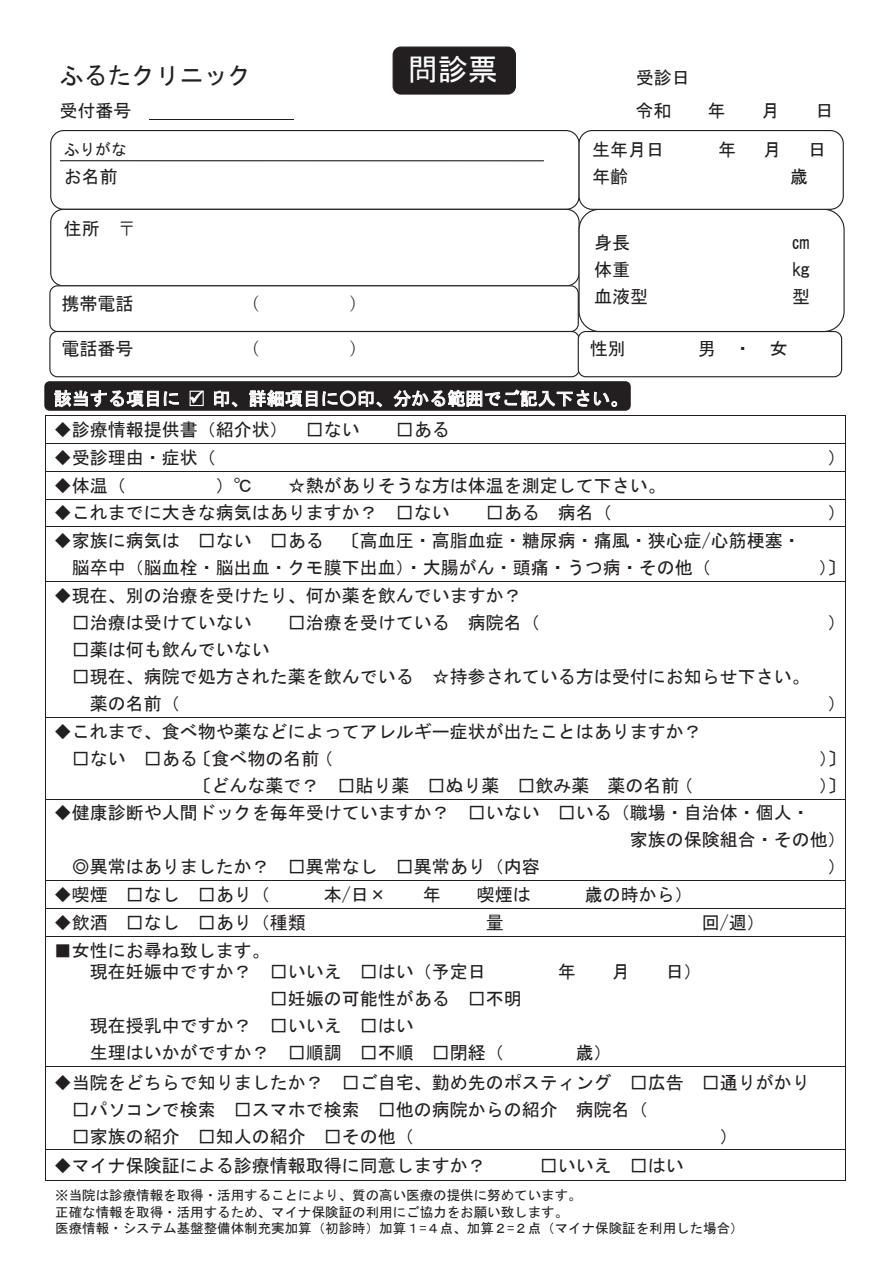
<style>
.page{position:relative;width:893px;height:1263px;background:#fff}
.page>*{position:absolute;margin:0;border:0;box-sizing:border-box;transform-origin:0 0}
.t1{font:30px "MS Gothic";color:#fff}
.t2{font:24px "MS Gothic";color:#231f20}
.t3{font:18px/27px "MS Gothic";color:#231f20}
.t4{font:18px "MS Gothic";letter-spacing:.005em;color:#fff}
.t5{font:18px "MS Mincho";color:#231f20}
.t6{font:15.75px "MS Gothic";color:#231f20}
.t7{font:13.5px/16.5px "MS Gothic";color:#231f20}
.s1{font-family:"MS Mincho"}
</style>
<div class="page">
<div style="left:393px;top:47px;width:122px;height:47px;background:#231f20;border-radius:8px"></div>
<div style="left:393px;top:47px;width:123px;height:48px;border:1px solid #231f20;border-radius:8px"></div>
<div style="left:50px;top:130px;width:530px;height:80px;border:1px solid #231f20;border-radius:13px"></div>
<div style="left:50px;top:209px;width:530px;height:77px;border:1px solid #231f20;border-radius:13px"></div>
<div style="left:49px;top:285px;width:530px;height:47px;border:1px solid #231f20;border-radius:8px"></div>
<div style="left:49px;top:331px;width:531px;height:46px;border:1px solid #231f20;border-radius:8px"></div>
<div style="left:578px;top:331px;width:264px;height:46px;border:1px solid #231f20;border-radius:8px"></div>
<div style="left:578px;top:209px;width:267px;height:123px;border:1px solid #231f20;border-radius:20px"></div>
<div style="left:578px;top:130px;width:266px;height:80px;border:1px solid #231f20;border-radius:13px"></div>
<div style="left:45px;top:382px;width:585px;height:28px;background:#231f20;border-radius:5px"></div>
<div style="left:44px;top:381px;width:587px;height:30px;border:1px solid #231f20;border-radius:5px"></div>
<svg style="left:190px;top:391px;width:14px;height:15px"></svg>
<hr style="left:150px;top:119px;width:144px;height:1px;background:#231f20">
<svg style="left:54px;top:390px;width:125px;height:17px"></svg>
<svg style="left:190px;top:390px;width:13px;height:14px"></svg>
<svg style="left:214px;top:390px;width:24px;height:17px"></svg>
<svg style="left:249px;top:389px;width:133px;height:18px"></svg>
<svg style="left:393px;top:389px;width:224px;height:18px"></svg>
<hr style="left:46px;top:415px;width:799px;height:1px;background:#231f20">
<hr style="left:46px;top:443px;width:799px;height:1px;background:#231f20">
<hr style="left:46px;top:471px;width:799px;height:1px;background:#231f20">
<hr style="left:46px;top:499px;width:799px;height:1px;background:#231f20">
<svg style="left:45px;top:415px;width:1px;height:112px"></svg>
<hr style="left:46px;top:526px;width:799px;height:1px;background:#231f20">
<svg style="left:845px;top:415px;width:1px;height:112px"></svg>
<hr style="left:45px;top:527px;width:1px;height:54px;background:#231f20">
<hr style="left:845px;top:527px;width:1px;height:54px;background:#231f20">
<hr style="left:46px;top:581px;width:799px;height:1px;background:#231f20">
<hr style="left:45px;top:582px;width:1px;height:135px;background:#231f20">
<hr style="left:845px;top:582px;width:1px;height:135px;background:#231f20">
<hr style="left:46px;top:717px;width:799px;height:1px;background:#231f20">
<hr style="left:45px;top:718px;width:1px;height:81px;background:#231f20">
<hr style="left:845px;top:718px;width:1px;height:81px;background:#231f20">
<hr style="left:46px;top:799px;width:799px;height:1px;background:#231f20">
<hr style="left:45px;top:799px;width:1px;height:81px;background:#231f20">
<hr style="left:845px;top:799px;width:1px;height:81px;background:#231f20">
<hr style="left:46px;top:880px;width:799px;height:1px;background:#231f20">
<hr style="left:46px;top:908px;width:799px;height:1px;background:#231f20">
<svg style="left:45px;top:880px;width:1px;height:57px"></svg>
<hr style="left:46px;top:936px;width:799px;height:1px;background:#231f20">
<svg style="left:845px;top:880px;width:1px;height:57px"></svg>
<hr style="left:45px;top:937px;width:1px;height:129px;background:#231f20">
<hr style="left:845px;top:937px;width:1px;height:129px;background:#231f20">
<hr style="left:46px;top:1066px;width:799px;height:1px;background:#231f20">
<svg style="left:45px;top:1066px;width:1px;height:28px"></svg>
<hr style="left:46px;top:1149px;width:799px;height:1px;background:#231f20">
<svg style="left:845px;top:1066px;width:1px;height:28px"></svg>
<hr style="left:45px;top:1094px;width:1px;height:86px;background:#231f20">
<hr style="left:46px;top:1180px;width:799px;height:1px;background:#231f20">
<hr style="left:845px;top:1094px;width:1px;height:86px;background:#231f20">
<hr style="left:60px;top:160px;width:484px;height:1px;background:#231f20">
<h1 class="t1" style="left:408px;top:55px;width:91px">問診票</h1>
<h2 class="t2" style="left:60px;top:63px;width:194px">ふるたクリニック</h2>
<p class="t3" style="left:636px;top:64px;width:55px">受診日</p>
<p class="t3" style="left:60px;top:97px;width:73px">受付番号</p>
<p class="t3" style="left:636px;top:97px;width:37px">令和</p>
<p class="t3" style="left:708px;top:97px;width:19px">年</p>
<p class="t3" style="left:762px;top:97px;width:19px">月</p>
<p class="t3" style="left:816px;top:97px;width:19px">日</p>
<p class="t3" style="left:592px;top:136px;width:73px">生年月日</p>
<p class="t3" style="left:718px;top:136px;width:19px">年</p>
<p class="t3" style="left:763px;top:136px;width:19px">月</p>
<p class="t3" style="left:808px;top:136px;width:19px">日</p>
<p class="t3" style="left:592px;top:163px;width:37px">年齢</p>
<p class="t3" style="left:790px;top:163px;width:19px">歳</p>
<p class="t6" style="left:64px;top:142px;width:64px">ふりがな</p>
<p class="t3" style="left:64px;top:163px;width:55px">お名前</p>
<p class="t3" style="left:64px;top:215px;width:74px">住所 <span class="s1">〒</span></p>
<p class="t3" style="left:594px;top:229px;width:37px">身長</p>
<p class="t3" style="left:792px;top:229px;width:19px">㎝</p>
<p class="t3" style="left:594px;top:256px;width:37px">体重</p>
<p class="t3" style="left:792px;top:256px;width:19px">㎏</p>
<p class="t3" style="left:594px;top:283px;width:55px">血液型</p>
<p class="t3" style="left:792px;top:283px;width:19px">型</p>
<p class="t3" style="left:61px;top:290px;width:73px">携帯電話</p>
<p class="t5" style="left:241px;top:294px;width:19px">（</p>
<p class="t5" style="left:349px;top:294px;width:19px">）</p>
<p class="t3" style="left:61px;top:335px;width:73px">電話番号</p>
<p class="t5" style="left:241px;top:340px;width:19px">（</p>
<p class="t5" style="left:349px;top:340px;width:19px">）</p>
<p class="t3" style="left:590px;top:335px;width:37px">性別</p>
<p class="t3" style="left:698px;top:335px;width:91px">男・女</p>
<p class="t4" style="left:54px;top:389px;width:576px">該当する項目に ✓ 印、詳細項目に○印、分かる範囲でご記入下さい。</p>
<p class="t3" style="left:54px;top:416px;width:308px">◆診療情報提供書（紹介状） □ない</p>
<p class="t3" style="left:396px;top:416px;width:55px">□ある</p>
<p class="t3" style="left:54px;top:444px;width:164px">◆受診理由・症状（</p>
<p class="t3" style="left:828px;top:444px;width:19px">）</p>
<p class="t3" style="left:54px;top:472px;width:73px">◆体温（</p>
<p class="t3" style="left:216px;top:472px;width:37px">）℃</p>
<p class="t3" style="left:288px;top:472px;width:379px">☆熱がありそうな方は体温を測定して下さい。</p>
<p class="t3" style="left:54px;top:499px;width:398px">◆これまでに大きな病気はありますか？ □ない</p>
<p class="t3" style="left:486px;top:499px;width:127px">□ある 病名（</p>
<p class="t3" style="left:828px;top:499px;width:19px">）</p>
<p class="t3" style="left:72px;top:527px;width:730px;text-indent:-18px">◆家族に病気は □ない □ある 〔高血圧・高脂血症・糖尿病・痛風・狭心症/心筋梗塞・脳卒中（脳血栓・脳出血・クモ膜下出血）・大腸がん・頭痛・うつ病・その他（</p>
<p class="t3" style="left:819px;top:554px;width:28px">）〕</p>
<p class="t3" style="left:54px;top:582px;width:470px">◆現在、別の治療を受けたり、何か薬を飲んでいますか？</p>
<p class="t3" style="left:72px;top:609px;width:182px">□治療は受けていない</p>
<p class="t3" style="left:288px;top:609px;width:253px">□治療を受けている 病院名（</p>
<p class="t3" style="left:828px;top:609px;width:19px">）</p>
<p class="t3" style="left:72px;top:636px;width:200px">□薬は何も飲んでいない</p>
<p class="t3" style="left:90px;top:663px;width:721px;text-indent:-18px">□現在、病院で処方された薬を飲んでいる ☆持参されている方は受付にお知らせ下さい。薬の名前（</p>
<p class="t3" style="left:828px;top:690px;width:19px">）</p>
<p class="t3" style="left:54px;top:718px;width:650px">◆これまで、食べ物や薬などによってアレルギー症状が出たことはありますか？</p>
<p class="t3" style="left:72px;top:745px;width:263px">□ない □ある〔食べ物の名前（</p>
<p class="t3" style="left:819px;top:745px;width:28px">）〕</p>
<p class="t3" style="left:193px;top:772px;width:501px">〔どんな薬で？ □貼り薬 □ぬり薬 □飲み薬 薬の名前（</p>
<p class="t3" style="left:819px;top:772px;width:28px">）〕</p>
<p class="t3" style="left:54px;top:799px;width:757px">◆健康診断や人間ドックを毎年受けていますか？ □いない □いる（職場・自治体・個人・</p>
<p class="t3" style="left:630px;top:826px;width:217px">家族の保険組合・その他）</p>
<p class="t3" style="left:72px;top:853px;width:470px">◎異常はありましたか？ □異常なし □異常あり（内容</p>
<p class="t3" style="left:828px;top:853px;width:19px">）</p>
<p class="t3" style="left:54px;top:881px;width:218px">◆喫煙 □なし □あり（</p>
<p class="t3" style="left:324px;top:881px;width:64px">本/日×</p>
<p class="t3" style="left:423px;top:881px;width:19px">年</p>
<p class="t3" style="left:477px;top:881px;width:55px">喫煙は</p>
<p class="t3" style="left:585px;top:881px;width:109px">歳の時から）</p>
<p class="t3" style="left:54px;top:909px;width:254px">◆飲酒 □なし □あり（種類</p>
<p class="t3" style="left:486px;top:909px;width:19px">量</p>
<p class="t3" style="left:702px;top:909px;width:64px">回/週）</p>
<p class="t3" style="left:90px;top:939px;width:398px;line-height:21.3px;text-indent:-36px">■女性にお尋ね致します。<br>現在妊娠中ですか？ □いいえ □はい（予定日</p>
<p class="t3" style="left:558px;top:958px;width:19px">年</p>
<p class="t3" style="left:612px;top:958px;width:19px">月</p>
<p class="t3" style="left:666px;top:958px;width:37px">日）</p>
<p class="t3" style="left:90px;top:985px;width:434px;text-indent:180px">□妊娠の可能性がある □不明現在授乳中ですか？ □いいえ □はい<br>生理はいかがですか？ □順調 □不順 □閉経（</p>
<p class="t3" style="left:576px;top:1039px;width:37px">歳）</p>
<p class="t3" style="left:54px;top:1069px;width:757px">◆当院をどちらで知りましたか？ □ご自宅、勤め先のポスティング □広告 □通りがかり</p>
<p class="t3" style="left:72px;top:1096px;width:578px">□パソコンで検索 □スマホで検索 □他の病院からの紹介 病院名（</p>
<p class="t3" style="left:72px;top:1123px;width:344px">□家族の紹介 □知人の紹介 □その他（</p>
<p class="t3" style="left:720px;top:1123px;width:19px">）</p>
<p class="t3" style="left:54px;top:1152px;width:434px">◆マイナ保険証による診療情報取得に同意しますか？</p>
<p class="t3" style="left:540px;top:1152px;width:145px">□いいえ □はい</p>
<p class="t7" style="left:55px;top:1187px;width:690px">※当院は診療情報を取得・活用することにより、質の高い医療の提供に努めています。<br>正確な情報を取得・活用するため、マイナ保険証の利用にご協力をお願い致します。<br>医療情報・システム基盤整備体制充実加算（初診時）加算１=４点、加算２=２点（マイナ保険証を利用した場合）</p>
</div>
